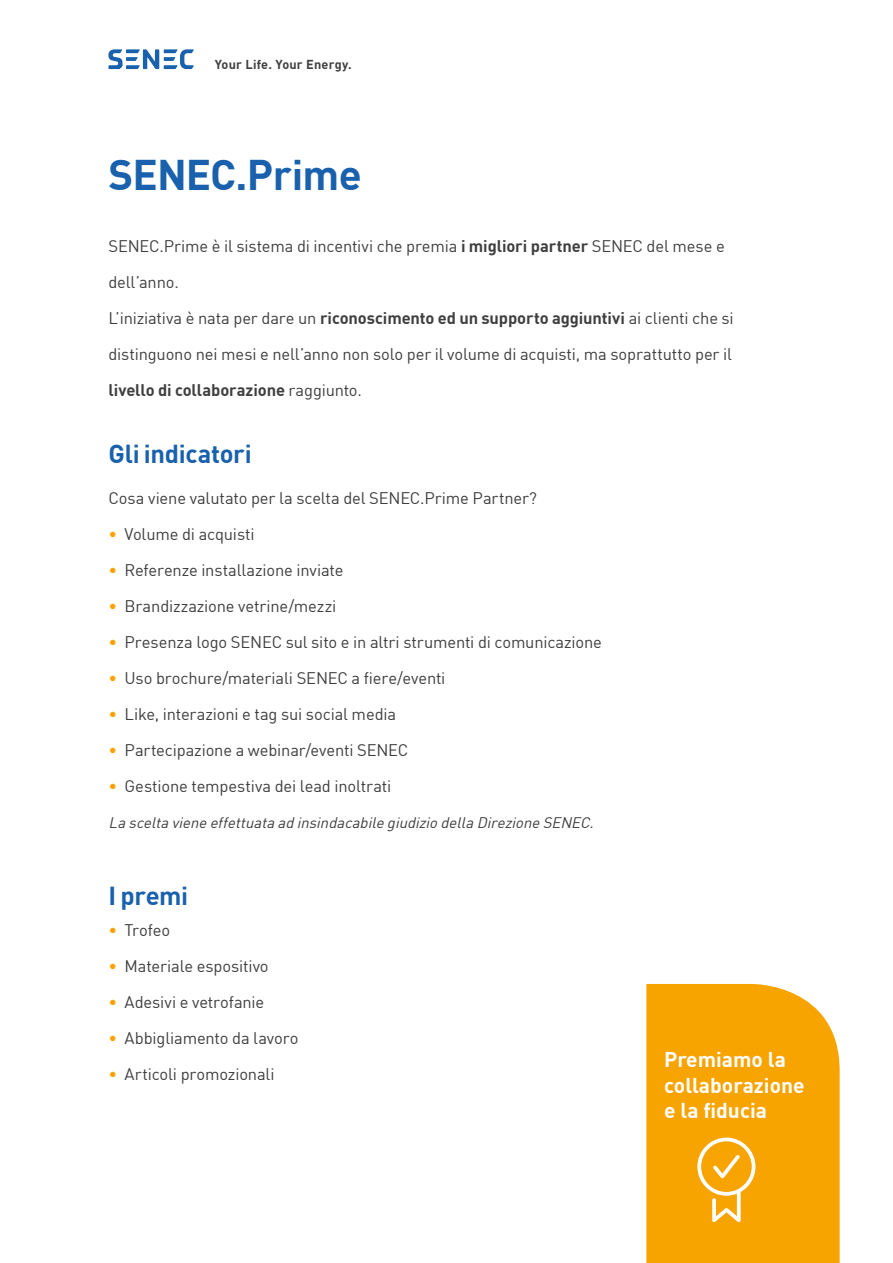
<style>
.page{position:relative;width:893px;height:1263px;background:#fff}
.page>*{position:absolute;margin:0;border:0;box-sizing:border-box;transform-origin:0 0}
.t1{font:700 42px "En BWDIN Pro";letter-spacing:-.02em;color:#1961ac}
.t2{font:700 25.5px "En BWDIN Pro";letter-spacing:-.01em;color:#1961ac}
.t3{font:700 21px/25.2px "En BWDIN Pro";color:#fff}
.t4{font:16.5px/36px "En BWDIN Pro";letter-spacing:-.01em;color:#403e3e}
.t5{font:italic 15px "En BWDIN Pro";color:#403e3e}
.t6{font:700 12.75px "En BWDIN Pro";letter-spacing:.015em;color:#403e3e}
.s1{font-weight:700}
.s2{color:#f7a300}
</style>
<div class="page">
<svg style="left:108px;top:49px;width:86px;height:20px"></svg>
<div style="left:646px;top:984px;width:194px;height:279px;background:#f7a300"></div>
<svg style="left:697px;top:1137px;width:58px;height:85px"></svg>
<p class="t6" style="left:215px;top:56px;width:139px">Your Life. Your Energy.</p>
<h1 class="t1" style="left:108px;top:146px;width:255px">SENEC.Prime</h1>
<p class="t4" style="left:108px;top:227px;width:627px">SENEC.Prime è il sistema di incentivi che premia <span class="s1">i migliori partner</span> SENEC del mese e dell’anno.<br>L’iniziativa è nata per dare un <span class="s1">riconoscimento ed un supporto aggiuntivi</span> ai clienti che si distinguono nei mesi e nell’anno non solo per il volume di acquisti, ma soprattutto per il <span class="s1">livello di collaborazione</span> raggiunto.</p>
<h2 class="t2" style="left:108px;top:436px;width:145px">Gli indicatori</h2>
<p class="t4" style="left:108px;top:479px;width:430px">Cosa viene valutato per la scelta del SENEC.Prime Partner?</p>
<p class="t4" style="left:108px;top:515px;width:148px"><span class="s2">•</span> Volume di acquisti</p>
<p class="t4" style="left:108px;top:551px;width:236px"><span class="s2">•</span> Referenze installazione inviate</p>
<p class="t4" style="left:108px;top:587px;width:229px"><span class="s2">•</span> Brandizzazione vetrine/mezzi</p>
<p class="t4" style="left:108px;top:623px;width:495px"><span class="s2">•</span> Presenza logo SENEC sul sito e in altri strumenti di comunicazione</p>
<p class="t4" style="left:108px;top:659px;width:338px"><span class="s2">•</span> Uso brochure/materiali SENEC a fiere/eventi</p>
<p class="t4" style="left:108px;top:695px;width:289px"><span class="s2">•</span> Like, interazioni e tag sui social media</p>
<p class="t4" style="left:108px;top:731px;width:301px"><span class="s2">•</span> Partecipazione a webinar/eventi SENEC</p>
<p class="t4" style="left:108px;top:767px;width:284px"><span class="s2">•</span> Gestione tempestiva dei lead inoltrati</p>
<p class="t5" style="left:108px;top:812px;width:491px">Lasceltaviene effettuataad insindacabile giudizio dellaDirezione SENEC.</p>
<h2 class="t2" style="left:108px;top:878px;width:81px">I premi</h2>
<p class="t4" style="left:108px;top:911px;width:63px"><span class="s2">•</span> Trofeo</p>
<p class="t4" style="left:108px;top:947px;width:162px"><span class="s2">•</span> Materiale espositivo</p>
<p class="t4" style="left:108px;top:983px;width:157px"><span class="s2">•</span> Adesivi e vetrofanie</p>
<p class="t4" style="left:108px;top:1019px;width:191px"><span class="s2">•</span> Abbigliamento da lavoro</p>
<p class="t4" style="left:108px;top:1055px;width:168px"><span class="s2">•</span> Articoli promozionali</p>
<p class="t3" style="left:664px;top:1046px;width:142px">Premiamo la collaborazione e la fiducia</p>
</div>
